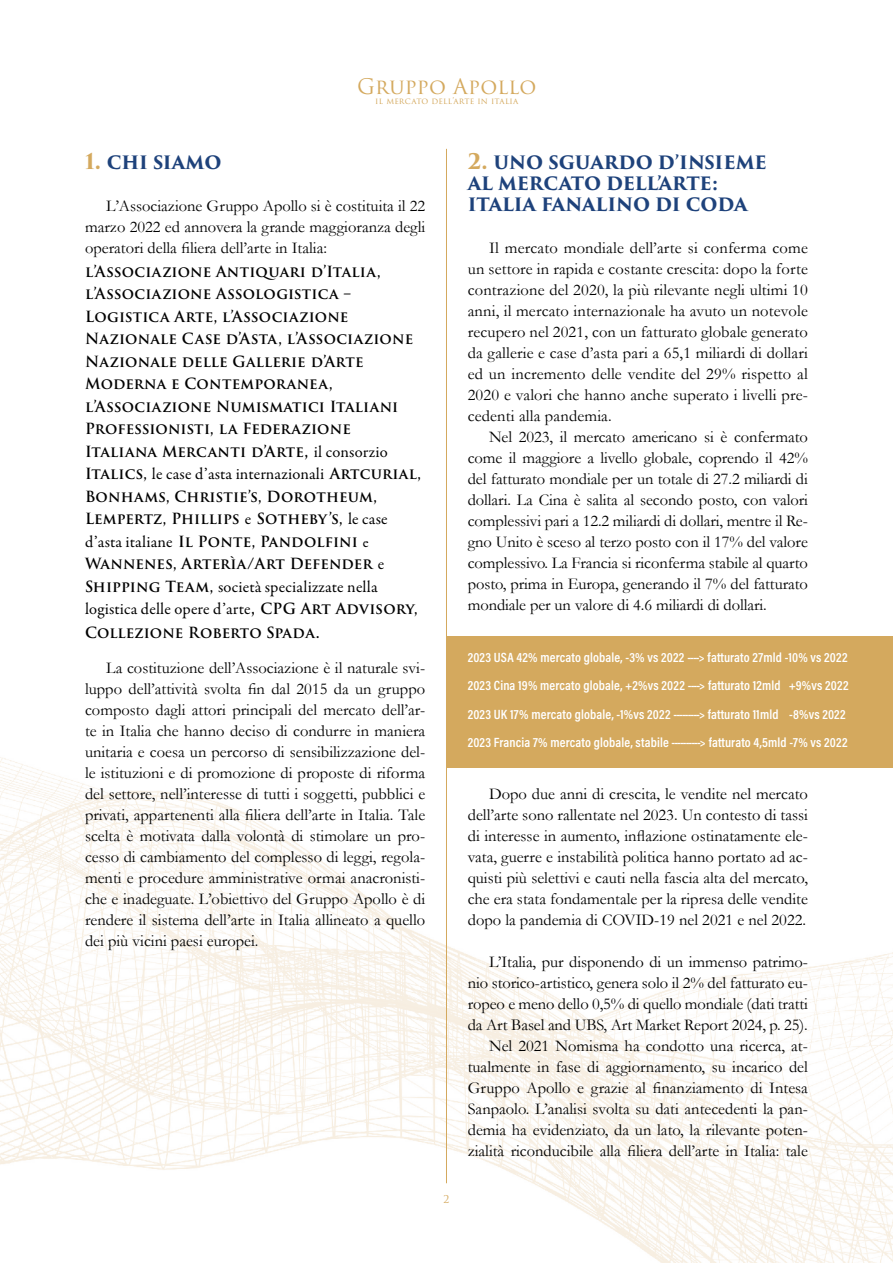
<style>
.page{position:relative;width:893px;height:1263px;background:#fff}
.page>*{position:absolute;margin:0;border:0;box-sizing:border-box;transform-origin:0 0}
.t1{font:20.85px "Trajan Pro 3";letter-spacing:.01em;color:#d4a95e}
.Normale{font:700 18px "Trajan Pro 3";letter-spacing:-.005em;color:#1e427b}
.Paragrafo_elenco{font:700 18px "Trajan Pro 3";color:#1e427b}
.List_Paragraph{font:16.5px/21px "Garamond";color:#000;text-align:justify}
.t2{font:16.5px/22.5px "Garamond Premr Pro";letter-spacing:.01em;color:#000}
.t3{font:600 15px/22.5px "Trajan Pro 3";letter-spacing:.005em;color:#000}
.List_Paragraph-2{font:13.5px "Acumin Variable Concept";letter-spacing:.01em;color:#fff}
.t4{font:10.5px "Trajan Pro 3";color:#d4a95e}
.t5{font:8.4px "Trajan Pro 3";letter-spacing:.025em;color:#d4a95e}
.s1{font-size:21px;color:#d4a95e}
.s2{font-size:16.5px}
.s3{font-family:"Garamond Premr Pro";font-weight:400;font-size:16.5px}
.s4{font-family:"Trajan Pro 3";font-weight:600;font-size:15px}
.s5{font-family:"Garamond Premr Pro";font-weight:400}
.s6{font-family:"Trajan Pro 3";font-weight:600}
</style>
<div class="page">
<img style="left:0;top:757px;width:893px;height:506px">
<hr style="left:446px;top:149px;width:1px;height:1034px;background:#d4a95e">
<div style="left:447px;top:636px;width:446px;height:131px;background:#d4a95e"></div>
<p class="t1" style="left:357px;top:72px;width:181px">Gruppo Apollo</p>
<p class="t5" style="left:375px;top:95px;width:145px">il mercato dell’arte in italia</p>
<p class="Paragrafo_elenco" style="left:85px;top:149px;width:138px"><span class="s1">1.</span> CHI SIAMO</p>
<p class="List_Paragraph" style="left:85px;top:195px;width:342px;text-indent:21px">L’Associazione Gruppo Apollo si è costituita il 22 marzo 2022 ed annovera la grande maggioranza degli operatori della filiera dell’arte in Italia:</p>
<p class="t3" style="left:85px;top:260px;width:330px">l’Associazione Antiquari d’Italia, l’Associazione Assologistica – Logistica Arte, l’Associazione Nazionale Case d’Asta, l’Associazione Nazionale delle Gallerie d’Arte Moderna e Contemporanea, l’Associazione Numismatici Italiani Professionisti, la Federazione Italiana Mercanti d’Arte<span class="s2">,</span> <span class="s3">il consorzio</span></p>
<p class="t2" style="left:85px;top:463px;width:338px"><span class="s4">Italics,</span> le case d’asta internazionali <span class="s4">Artcurial,</span></p>
<p class="t3" style="left:85px;top:485px;width:304px">Bonhams, Christie’s, Dorotheum, Lempertz, Phillips <span class="s3">e</span> Sotheby’s, <span class="s3">le case d’asta italiane</span> Il Ponte, Pandolfini <span class="s5">e </span>Wannenes, Arterìa/Art Defender <span class="s3">e</span></p>
<p class="t2" style="left:85px;top:576px;width:334px"><span class="s4">Shipping Team,</span> società specializzate nella logistica delle opere d’arte<span class="s6">,</span> <span class="s4">CPG Art Advisory,</span></p>
<p class="t3" style="left:85px;top:622px;width:236px">Collezione Roberto Spada.</p>
<p class="List_Paragraph" style="left:85px;top:657px;width:342px;text-indent:21px">La costituzione dell’Associazione è il naturale svi&shy;luppo dell’attività svolta fin dal 2015 da un gruppo composto dagli attori principali del mercato dell’ar&shy;te in Italia che hanno deciso di condurre in maniera unitaria e coesa un percorso di sensibilizzazione del&shy;le istituzioni e di promozione di proposte di riforma del settore, nell’interesse di tutti i soggetti, pubblici e privati, appartenenti alla filiera dell’arte in Italia. Tale scelta è motivata dalla volontà di stimolare un pro&shy;cesso di cambiamento del complesso di leggi, regola&shy;menti e procedure amministrative ormai anacronisti&shy;che e inadeguate. L’obiettivo del Gruppo Apollo è di rendere il sistema dell’arte in Italia allineato a quello dei più vicini paesi europei.</p>
<p class="t4" style="left:443px;top:1192px;width:7px">2</p>
<p class="Normale" style="left:468px;top:149px;width:301px"><span class="s1">2.</span> UNO SGUARDO D’INSIEME</p>
<p class="Normale" style="left:468px;top:170px;width:252px">AL MERCATO DELL’ARTE:</p>
<p class="Normale" style="left:468px;top:191px;width:281px">ITALIA FANALINO DI CODA</p>
<p class="List_Paragraph" style="left:468px;top:237px;width:342px;text-indent:21px">Il mercato mondiale dell’arte si conferma come un settore in rapida e costante crescita: dopo la forte contrazione del 2020, la più rilevante negli ultimi 10 anni, il mercato internazionale ha avuto un notevole recupero nel 2021, con un fatturato globale generato da gallerie e case d’asta pari a 65,1 miliardi di dollari ed un incremento delle vendite del 29% rispetto al 2020 e valori che hanno anche superato i livelli pre&shy;cedenti alla pandemia.</p>
<p class="List_Paragraph" style="left:468px;top:426px;width:342px;text-indent:21px">Nel 2023, il mercato americano si è confermato come il maggiore a livello globale, coprendo il 42% del fatturato mondiale per un totale di 27.2 miliardi di dollari. La Cina è salita al secondo posto, con valori complessivi pari a 12.2 miliardi di dollari, mentre il Re&shy;gno Unito è sceso al terzo posto con il 17% del valore complessivo. La Francia si riconferma stabile al quarto posto, prima in Europa, generando il 7% del fatturato mondiale per un valore di 4.6 miliardi di dollari.</p>
<p class="List_Paragraph-2" style="left:468px;top:648px;width:381px">2023 USA 42% mercato globale, -3% vs 2022 ----&gt; fatturato 27mld -10% vs 2022</p>
<p class="List_Paragraph-2" style="left:468px;top:676px;width:382px">2023 Cina 19% mercato globale, +2%vs 2022 ----&gt; fatturato 12mld +9%vs 2022</p>
<p class="List_Paragraph-2" style="left:468px;top:705px;width:379px">2023 UK 17% mercato globale, -1%vs 2022 ---------&gt; fatturato 11mld -8%vs 2022</p>
<p class="List_Paragraph-2" style="left:468px;top:733px;width:381px">2023 Francia 7% mercato globale, stabile ----------&gt; fatturato 4,5mld -7% vs 2022</p>
<p class="List_Paragraph" style="left:468px;top:783px;width:342px;text-indent:21px">Dopo due anni di crescita, le vendite nel mercato dell’arte sono rallentate nel 2023. Un contesto di tassi di interesse in aumento, inflazione ostinatamente ele&shy;vata, guerre e instabilità politica hanno portato ad ac&shy;quisti più selettivi e cauti nella fascia alta del mercato, che era stata fondamentale per la ripresa delle vendite dopo la pandemia di COVID-19 nel 2021 e nel 2022.</p>
<p class="List_Paragraph" style="left:468px;top:951px;width:342px;text-indent:21px">L’Italia, pur disponendo di un immenso patrimo&shy;nio storico-artistico, genera solo il 2% del fatturato eu&shy;ropeo e meno dello 0,5% di quello mondiale (dati tratti da Art Basel and UBS, Art Market Report 2024, p. 25).</p>
<p class="List_Paragraph" style="left:468px;top:1035px;width:342px;text-indent:21px">Nel 2021 Nomisma ha condotto una ricerca, at&shy;tualmente in fase di aggiornamento, su incarico del Gruppo Apollo e grazie al finanziamento di Intesa Sanpaolo. L’analisi svolta su dati antecedenti la pan&shy;demia ha evidenziato, da un lato, la rilevante poten&shy;zialità riconducibile alla filiera dell’arte in Italia: tale</p>
</div>
